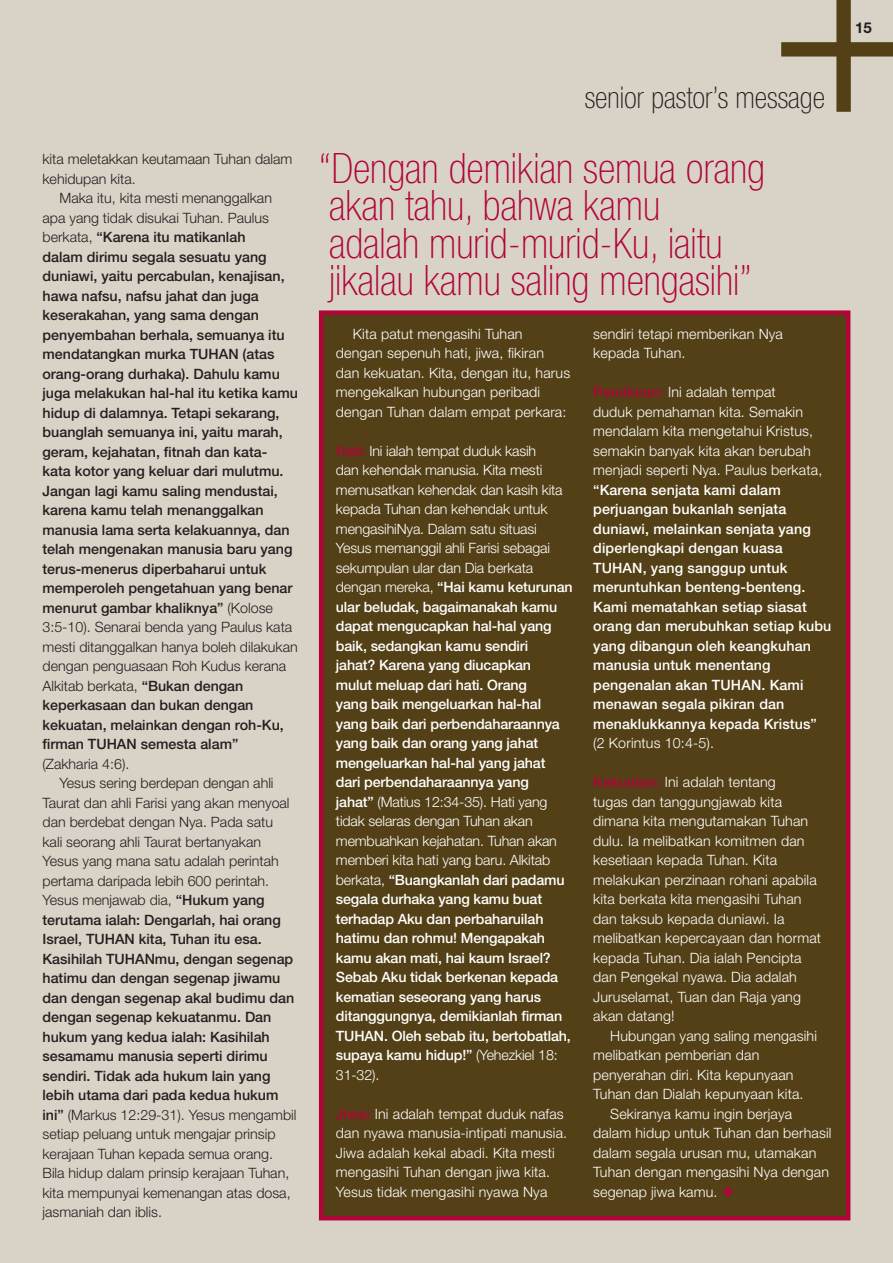
<style>
.page{position:relative;width:893px;height:1263px;background:#d9d2c6}
.page>*{position:absolute;margin:0;border:0;box-sizing:border-box;transform-origin:0 0}
.t1{font:100 condensed 42px/37.5px "Helvetica Neue";color:#b10439}
.t2{font:100 condensed 30px "Helvetica Neue";color:#231f20}
.t3{font:700 15px "Helvetica Neue";color:#231f20}
.t4{font:500 14.25px/19.5px "Helvetica Neue";color:#231f20}
.t5{font:300 14.25px/19.5px "Helvetica Neue";letter-spacing:.01em;color:#fff}
.t6{font:500 14.25px/19.5px "Helvetica Neue";letter-spacing:-.01em;color:#fff}
.t7{font:300 14.25px/19.5px "Helvetica Neue";color:#231f20}
.t8{font:500 14.25px/19.5px "Helvetica Neue";letter-spacing:.01em;color:#fff}
.s1{font-weight:300}
.s2{font-weight:500}
.s3{color:#b10439}
.s4{font-weight:500;color:#b10439}
.s5{font-weight:800;font-size:21px;color:#b10439}
</style>
<div class="page">
<div style="left:321px;top:313px;width:527px;height:905px;background:#534016"></div>
<div style="left:319px;top:310px;width:531px;height:910px;border:4px solid #b10439"></div>
<svg style="left:781px;top:0;width:112px;height:112px"></svg>
<p class="t7" style="left:43px;top:149px;width:251px">kita meletakkan keutamaan Tuhan dalam kehidupan kita.</p>
<p class="t4" style="left:43px;top:188px;width:257px;text-indent:17px"><span class="s1">Maka itu, kita mesti menanggalkan apa yang tidak disukai Tuhan. Paulus berkata,</span> “Karena itu matikanlah<br>dalam dirimu segala sesuatu yang duniawi, yaitu percabulan, kenajisan, hawa nafsu, nafsu jahat dan juga keserakahan, yang sama dengan penyembahan berhala, semuanya itu mendatangkan murka TUHAN (atas orang-orang durhaka). Dahulu kamu juga melakukan hal-hal itu ketika kamu hidup di dalamnya. Tetapi sekarang, buanglah semuanya ini, yaitu marah, geram, kejahatan, fitnah dan kata&shy;kata kotor yang keluar dari mulutmu.<br>Jangan lagi kamu saling mendustai, karena kamu telah menanggalkan manusia lama serta kelakuannya, dan telah mengenakan manusia baru yang terus-menerus diperbaharui untuk memperoleh pengetahuan yang benar menurut gambar khaliknya” <span class="s1">(Kolose 3:5-10). Senarai benda yang Paulus kata mesti ditanggalkan hanya boleh dilakukan dengan penguasaan Roh Kudus kerana Alkitab berkata,</span> “Bukan dengan keperkasaan dan bukan dengan kekuatan, melainkan dengan roh-Ku, firman TUHAN semesta alam”</p>
<p class="t7" style="left:43px;top:754px;width:88px">(Zakharia 4:6).</p>
<p class="t7" style="left:60px;top:773px;width:216px">Yesus sering berdepan dengan ahli</p>
<p class="t7" style="left:43px;top:793px;width:249px">Taurat dan ahli Farisi yang akan menyoal</p>
<p class="t7" style="left:43px;top:812px;width:232px">dan berdebat dengan Nya. Pada satu</p>
<p class="t7" style="left:43px;top:832px;width:220px">kali seorang ahli Taurat bertanyakan</p>
<p class="t7" style="left:43px;top:851px;width:238px">Yesus yang mana satu adalah perintah</p>
<p class="t7" style="left:43px;top:871px;width:228px">pertama daripada lebih 600 perintah.</p>
<p class="t7" style="left:43px;top:890px;width:224px">Yesus menjawab dia, <span class="s2">“Hukum yang</span></p>
<p class="t4" style="left:43px;top:910px;width:240px">terutama ialah: Dengarlah, hai orang</p>
<p class="t4" style="left:43px;top:929px;width:221px">Israel, TUHAN kita, Tuhan itu esa.</p>
<p class="t4" style="left:43px;top:949px;width:252px">Kasihilah TUHANmu, dengan segenap</p>
<p class="t4" style="left:43px;top:968px;width:239px">hatimu dan dengan segenap jiwamu</p>
<p class="t4" style="left:43px;top:988px;width:253px">dan dengan segenap akal budimu dan</p>
<p class="t4" style="left:43px;top:1007px;width:230px">dengan segenap kekuatanmu. Dan</p>
<p class="t4" style="left:43px;top:1027px;width:229px">hukum yang kedua ialah: Kasihilah</p>
<p class="t4" style="left:43px;top:1046px;width:227px">sesamamu manusia seperti dirimu</p>
<p class="t4" style="left:43px;top:1066px;width:230px">sendiri. Tidak ada hukum lain yang</p>
<p class="t4" style="left:43px;top:1085px;width:237px">lebih utama dari pada kedua hukum</p>
<p class="t7" style="left:43px;top:1105px;width:255px"><span class="s2">ini”</span> (Markus 12:29-31). Yesus mengambil</p>
<p class="t7" style="left:43px;top:1124px;width:235px">setiap peluang untuk mengajar prinsip</p>
<p class="t7" style="left:43px;top:1144px;width:232px">kerajaan Tuhan kepada semua orang.</p>
<p class="t7" style="left:43px;top:1163px;width:248px">Bila hidup dalam prinsip kerajaan Tuhan,</p>
<p class="t7" style="left:43px;top:1183px;width:250px">kita mempunyai kemenangan atas dosa,</p>
<p class="t7" style="left:43px;top:1202px;width:121px">jasmaniah dan iblis.</p>
<h2 class="t2" style="left:585px;top:81px;width:242px">senior pastor’s message</h2>
<h1 class="t1" style="left:319px;top:149px;width:448px">“Dengan demikian semua orang akan tahu, bahwa kamu<br>adalah murid-murid-Ku, iaitu jikalau kamu saling mengasihi”</h1>
<p class="t5" style="left:336px;top:324px;width:236px;text-indent:17px">Kita patut mengasihi Tuhan dengan sepenuh hati, jiwa, fikiran dan kekuatan. Kita, dengan itu, harus mengekalkan hubungan peribadi dengan Tuhan dalam empat perkara:</p>
<p class="t6" style="left:336px;top:441px;width:238px"><span class="s3">Hati:</span> <span class="s1">Ini ialah tempat duduk kasih<br>dan kehendak manusia. Kita mesti memusatkan kehendak dan kasih kita kepada Tuhan dan kehendak untuk mengasihiNya. Dalam satu situasi<br>Yesus memanggil ahli Farisi sebagai sekumpulan ular dan Dia berkata dengan mereka,</span> “Hai kamu keturunan ular beludak, bagaimanakah kamu dapat mengucapkan hal-hal yang baik, sedangkan kamu sendiri<br>jahat? Karena yang diucapkan<br>mulut meluap dari hati. Orang<br>yang baik mengeluarkan hal-hal yang baik dari perbendaharaannya yang baik dan orang yang jahat mengeluarkan hal-hal yang jahat dari perbendaharaannya yang<br>jahat” <span class="s1">(Matius 12:34-35). Hati yang tidak selaras dengan Tuhan akan membuahkan kejahatan. Tuhan akan memberi kita hati yang baru. Alkitab berkata,</span> “Buangkanlah dari padamu segala durhaka yang kamu buat terhadap Aku dan perbaharuilah hatimu dan rohmu! Mengapakah kamu akan mati, hai kaum Israel?<br>Sebab Aku tidak berkenan kepada kematian seseorang yang harus ditanggungnya, demikianlah firman<br>TUHAN. Oleh sebab itu, bertobatlah, supaya kamu hidup!” <span class="s1">(Yehezkiel 18:<br>31-32).</span></p>
<p class="t5" style="left:336px;top:1104px;width:233px"><span class="s4">Jiwa:</span> Ini adalah tempat duduk nafas dan nyawa manusia-intipati manusia.<br>Jiwa adalah kekal abadi. Kita mesti mengasihi Tuhan dengan jiwa kita.<br>Yesus tidak mengasihi nyawa Nya</p>
<p class="t5" style="left:593px;top:324px;width:191px">sendiri tetapi memberikan Nya kepada Tuhan.</p>
<p class="t5" style="left:593px;top:382px;width:231px"><span class="s4">Pemikiran:</span> Ini adalah tempat<br>duduk pemahaman kita. Semakin mendalam kita mengetahui Kristus, semakin banyak kita akan berubah menjadi seperti Nya. Paulus berkata,</p>
<p class="t8" style="left:593px;top:480px;width:240px">“Karena senjata kami dalam perjuangan bukanlah senjata duniawi, melainkan senjata yang diperlengkapi dengan kuasa<br>TUHAN, yang sanggup untuk meruntuhkan benteng-benteng.<br>Kami mematahkan setiap siasat orang dan merubuhkan setiap kubu yang dibangun oleh keangkuhan manusia untuk menentang pengenalan akan TUHAN. Kami menawan segala pikiran dan menaklukkannya kepada Kristus”</p>
<p class="t5" style="left:593px;top:733px;width:122px">(2 Korintus 10:4-5).</p>
<p class="t5" style="left:593px;top:772px;width:229px"><span class="s4">Kekuatan:</span> Ini adalah tentang<br>tugas dan tanggungjawab kita dimana kita mengutamakan Tuhan dulu. Ia melibatkan komitmen dan kesetiaan kepada Tuhan. Kita melakukan perzinaan rohani apabila kita berkata kita mengasihi Tuhan dan taksub kepada duniawi. Ia melibatkan kepercayaan dan hormat kepada Tuhan. Dia ialah Pencipta dan Pengekal nyawa. Dia adalah<br>Juruselamat, Tuan dan Raja yang akan datang!</p>
<p class="t5" style="left:610px;top:1026px;width:208px">Hubungan yang saling mengasihi</p>
<p class="t5" style="left:593px;top:1045px;width:168px">melibatkan pemberian dan</p>
<p class="t5" style="left:593px;top:1065px;width:202px">penyerahan diri. Kita kepunyaan</p>
<p class="t5" style="left:593px;top:1084px;width:212px">Tuhan dan Dialah kepunyaan kita.</p>
<p class="t5" style="left:610px;top:1104px;width:184px">Sekiranya kamu ingin berjaya</p>
<p class="t5" style="left:593px;top:1123px;width:240px">dalam hidup untuk Tuhan dan berhasil</p>
<p class="t5" style="left:593px;top:1143px;width:225px">dalam segala urusan mu, utamakan</p>
<p class="t5" style="left:593px;top:1162px;width:237px">Tuhan dengan mengasihi Nya dengan</p>
<p class="t5" style="left:593px;top:1182px;width:143px">segenap jiwa kamu. <span class="s5">+</span></p>
<p class="t3" style="left:855px;top:18px;width:18px">15</p>
</div>
